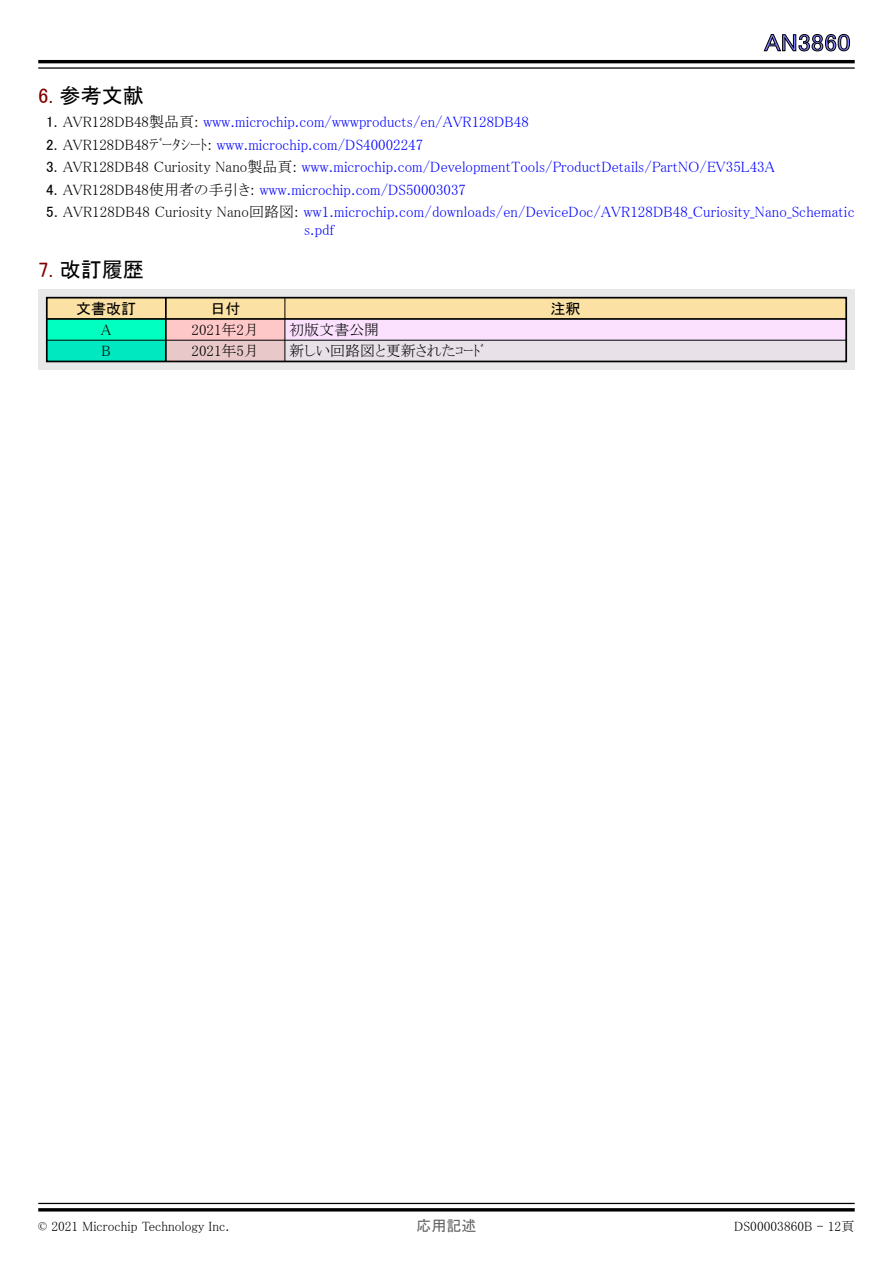
<style>
.page{position:relative;width:893px;height:1263px;background:#fff}
.page>*{position:absolute;margin:0;border:0;box-sizing:border-box;transform-origin:0 0}
.t1{font:24px "MS P Gothic";color:#8080ff;scale:1.1 1}
.t2{font:21px "MS P Gothic";color:#000}
.t3{font:15px/18px "MS P Mincho";color:#00f}
.t4{font:15px "MS P Mincho";color:#000}
.t5{font:15px "MS P Gothic";color:#000}
.t6{font:15px "MS P Gothic";color:#646464}
.t7{font:13.5px "MS P Mincho";color:#000}
.s1{color:#800000}
.s2{font-family:"MS P Gothic";color:#000}
.s3{color:#000}
</style>
<div class="page">
<svg style="left:764px;top:34px;width:86px;height:17px"></svg>
<hr style="left:38px;top:60px;width:817px;height:3px;background:#000">
<hr style="left:38px;top:67px;width:817px;height:2px;background:#000">
<hr style="left:38px;top:1203px;width:817px;height:1px;background:#000">
<hr style="left:38px;top:1208px;width:817px;height:3px;background:#000">
<div style="left:38px;top:289px;width:817px;height:81px;background:#e8e8e8"></div>
<div style="left:166px;top:319px;width:119px;height:42px;background:#ffc8c8"></div>
<div style="left:47px;top:319px;width:119px;height:42px;background:#00ffc0"></div>
<div style="left:285px;top:319px;width:561px;height:42px;background:#fce1ff"></div>
<div style="left:166px;top:340px;width:119px;height:21px;background:#e8c8c8"></div>
<div style="left:47px;top:340px;width:119px;height:21px;background:#00e8c0"></div>
<div style="left:285px;top:340px;width:561px;height:21px;background:#e8e1e8"></div>
<div style="left:47px;top:298px;width:799px;height:21px;background:#fce1a4"></div>
<div style="left:46px;top:297px;width:801px;height:65px;border:2px solid #000"></div>
<hr style="left:165px;top:298px;width:2px;height:63px;background:#000">
<hr style="left:284px;top:298px;width:1px;height:63px;background:#000">
<hr style="left:47px;top:318px;width:799px;height:2px;background:#000">
<hr style="left:47px;top:340px;width:799px;height:1px;background:#000">
<h1 class="t1" style="left:764px;top:30px;width:80px">AN3860</h1>
<h2 class="t2" style="left:38px;top:85px;width:107px"><span class="s1">6.</span> 参考文献</h2>
<p class="t3" style="left:46px;top:113px;width:484px"><span class="s2">1</span><span class="s3">. AVR128DB48製品頁:</span> www.microchip.com/wwwproducts/en/AVR128DB48</p>
<p class="t3" style="left:46px;top:135px;width:379px"><span class="s2">2</span><span class="s3">. AVR128DB48ﾃﾞｰﾀｼｰﾄ:</span> www.microchip.com/DS40002247</p>
<p class="t3" style="left:46px;top:158px;width:730px"><span class="s2">3</span><span class="s3">. AVR128DB48 Curiosity Nano製品頁:</span> www.microchip.com/DevelopmentTools/ProductDetails/PartNO/EV35L43A</p>
<p class="t3" style="left:46px;top:180px;width:421px"><span class="s2">4</span><span class="s3">. AVR128DB48使用者の手引き:</span> www.microchip.com/DS50003037</p>
<p class="t3" style="left:304px;top:203px;width:552px;text-indent:-258px"><span class="s2">5</span><span class="s3">. AVR128DB48 Curiosity Nano回路図:</span> ww1.microchip.com/downloads/en/DeviceDoc/AVR128DB48_Curiosity_Nano_Schematic s.pdf</p>
<h2 class="t2" style="left:38px;top:259px;width:107px"><span class="s1">7.</span> 改訂履歴</h2>
<p class="t5" style="left:76px;top:301px;width:61px">文書改訂</p>
<p class="t5" style="left:210px;top:301px;width:31px">日付</p>
<p class="t5" style="left:551px;top:301px;width:31px">注釈</p>
<p class="t4" style="left:101px;top:322px;width:11px">A</p>
<p class="t4" style="left:192px;top:322px;width:69px">2021年2月</p>
<p class="t4" style="left:289px;top:322px;width:91px">初版文書公開</p>
<p class="t4" style="left:102px;top:343px;width:11px">B</p>
<p class="t4" style="left:192px;top:343px;width:69px">2021年5月</p>
<p class="t4" style="left:289px;top:343px;width:196px">新しい回路図と更新されたｺｰﾄﾞ</p>
<p class="t7" style="left:38px;top:1219px;width:193px">© 2021 Microchip Technology Inc.</p>
<p class="t6" style="left:416px;top:1218px;width:61px">応用記述</p>
<p class="t7" style="left:734px;top:1219px;width:122px">DS00003860B - 12頁</p>
</div>
